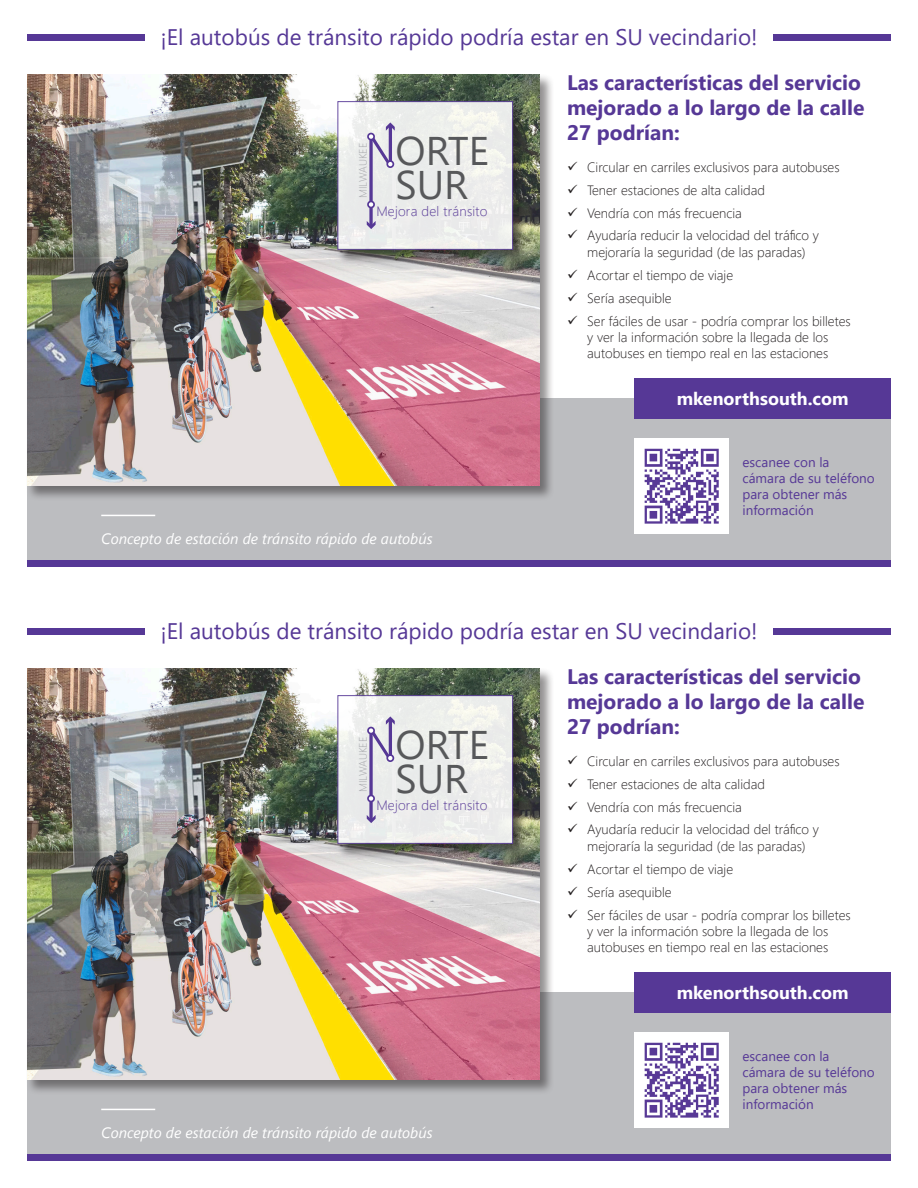
<style>
.page{position:relative;width:918px;height:1188px;background:#fff}
.page>*{position:absolute;margin:0;border:0;box-sizing:border-box;transform-origin:0 0}
.t1{font:39.9px/33.9px "Segoe UI";color:#57585a}
.t2{font:22.5px "Segoe UI";color:#563896}
.t3{font:700 21px/25.2px "Segoe UI";color:#563896}
.t4{font:700 18px "Segoe UI";color:#fff}
.t5{font:italic 15px "Segoe UI";color:#fff}
.t6{font:300 13.65px "Segoe UI";letter-spacing:.015em;color:#563896}
.t7{font:300 13.5px/16.2px "Segoe UI";color:#231f20}
.t8{font:13.5px/16.2px "Segoe UI";color:#563896}
.t9{font:300 10.8px "Segoe UI";color:#a8a9ad}
</style>
<div class="page">
<div style="left:27px;top:398px;width:864px;height:169px;background:#bcbdc0"></div>
<div style="left:27px;top:992px;width:864px;height:169px;background:#bcbdc0"></div>
<div style="left:27px;top:34px;width:864px;height:6px;background:#563896"></div>
<div style="left:27px;top:628px;width:864px;height:6px;background:#563896"></div>
<div style="left:27px;top:560px;width:864px;height:7px;background:#563896"></div>
<div style="left:27px;top:1154px;width:864px;height:7px;background:#563896"></div>
<div style="left:26px;top:73px;width:529px;height:428px;background:#231f20;opacity:.5"></div>
<img style="left:27px;top:74px;width:513px;height:412px">
<div style="left:26px;top:667px;width:529px;height:428px;background:#231f20;opacity:.5"></div>
<img style="left:27px;top:668px;width:513px;height:412px">
<hr style="left:101px;top:515px;width:54px;height:1px;background:#fff">
<hr style="left:101px;top:1109px;width:54px;height:1px;background:#fff">
<div style="left:145px;top:27px;width:628px;height:20px;background:#fff"></div>
<div style="left:145px;top:621px;width:628px;height:20px;background:#fff"></div>
<div style="left:634px;top:378px;width:257px;height:40px;background:#563896"></div>
<div style="left:634px;top:972px;width:257px;height:40px;background:#563896"></div>
<img style="left:634px;top:439px;width:95px;height:94px">
<img style="left:634px;top:1033px;width:95px;height:94px">
<div style="left:336px;top:100px;width:192px;height:164px;background:#231f20;opacity:.7"></div>
<div style="left:338px;top:101px;width:175px;height:149px;background:#ecedec;border:1px solid #563896"></div>
<svg style="left:367px;top:122px;width:28px;height:107px"></svg>
<div style="left:367px;top:133px;width:8px;height:7px;border:2px solid #563896;border-radius:50%"></div>
<div style="left:368px;top:201px;width:6px;height:7px;background:#fff;border-radius:50%"></div>
<div style="left:367px;top:201px;width:8px;height:7px;border:2px solid #563896;border-radius:50%"></div>
<div style="left:336px;top:694px;width:192px;height:164px;background:#231f20;opacity:.7"></div>
<div style="left:338px;top:695px;width:175px;height:149px;background:#ecedec;border:1px solid #563896"></div>
<svg style="left:367px;top:716px;width:28px;height:107px"></svg>
<div style="left:367px;top:727px;width:8px;height:7px;border:2px solid #563896;border-radius:50%"></div>
<div style="left:368px;top:795px;width:6px;height:7px;background:#fff;border-radius:50%"></div>
<div style="left:367px;top:795px;width:8px;height:7px;border:2px solid #563896;border-radius:50%"></div>
<p class="t2" style="left:160px;top:16px;width:599px">¡El autobús de tránsito rápido podría estar en SU vecindario!</p>
<p class="t9" style="left:353px;top:198px;width:57px;rotate:-90deg">MILWAUKEE</p>
<p class="t1" style="left:396px;top:130px;width:95px">ORTE<br>SUR</p>
<p class="t6" style="left:376px;top:198px;width:113px">Mejora del tránsito</p>
<p class="t5" style="left:101px;top:525px;width:333px">Concepto de estación de tránsito rápido de autobús</p>
<p class="t3" style="left:567px;top:68px;width:299px">Las características del servicio mejorado a lo largo de la calle<br>27 podrían:</p>
<p class="t7" style="left:587px;top:157px;width:254px">Circular en carriles exclusivos para autobuses</p>
<p class="t7" style="left:587px;top:180px;width:179px">Tener estaciones de alta calidad</p>
<p class="t7" style="left:587px;top:203px;width:156px">Vendría con más frecuencia</p>
<p class="t7" style="left:587px;top:226px;width:233px">Ayudaría reducir la velocidad del tráfico y mejoraría la seguridad (de las paradas)</p>
<p class="t7" style="left:587px;top:265px;width:147px">Acortar el tiempo de viaje</p>
<p class="t7" style="left:587px;top:288px;width:86px">Sería asequible</p>
<p class="t7" style="left:587px;top:311px;width:265px">Ser fáciles de usar - podría comprar los billetes y ver la información sobre la llegada de los autobuses en tiempo real en las estaciones</p>
<p class="t4" style="left:677px;top:381px;width:174px">mkenorthsouth.com</p>
<p class="t8" style="left:742px;top:453px;width:134px">escanee con la cámara de su teléfono para obtener más información</p>
<p class="t2" style="left:160px;top:610px;width:599px">¡El autobús de tránsito rápido podría estar en SU vecindario!</p>
<p class="t9" style="left:353px;top:792px;width:57px;rotate:-90deg">MILWAUKEE</p>
<p class="t1" style="left:396px;top:724px;width:95px">ORTE<br>SUR</p>
<p class="t6" style="left:376px;top:792px;width:113px">Mejora del tránsito</p>
<p class="t5" style="left:101px;top:1119px;width:333px">Concepto de estación de tránsito rápido de autobús</p>
<p class="t3" style="left:567px;top:662px;width:299px">Las características del servicio mejorado a lo largo de la calle<br>27 podrían:</p>
<p class="t7" style="left:587px;top:751px;width:254px">Circular en carriles exclusivos para autobuses</p>
<p class="t7" style="left:587px;top:774px;width:179px">Tener estaciones de alta calidad</p>
<p class="t7" style="left:587px;top:797px;width:156px">Vendría con más frecuencia</p>
<p class="t7" style="left:587px;top:820px;width:233px">Ayudaría reducir la velocidad del tráfico y mejoraría la seguridad (de las paradas)</p>
<p class="t7" style="left:587px;top:859px;width:147px">Acortar el tiempo de viaje</p>
<p class="t7" style="left:587px;top:882px;width:86px">Sería asequible</p>
<p class="t7" style="left:587px;top:905px;width:265px">Ser fáciles de usar - podría comprar los billetes y ver la información sobre la llegada de los autobuses en tiempo real en las estaciones</p>
<p class="t4" style="left:677px;top:975px;width:174px">mkenorthsouth.com</p>
<p class="t8" style="left:742px;top:1047px;width:134px">escanee con la cámara de su teléfono para obtener más información</p>
</div>
